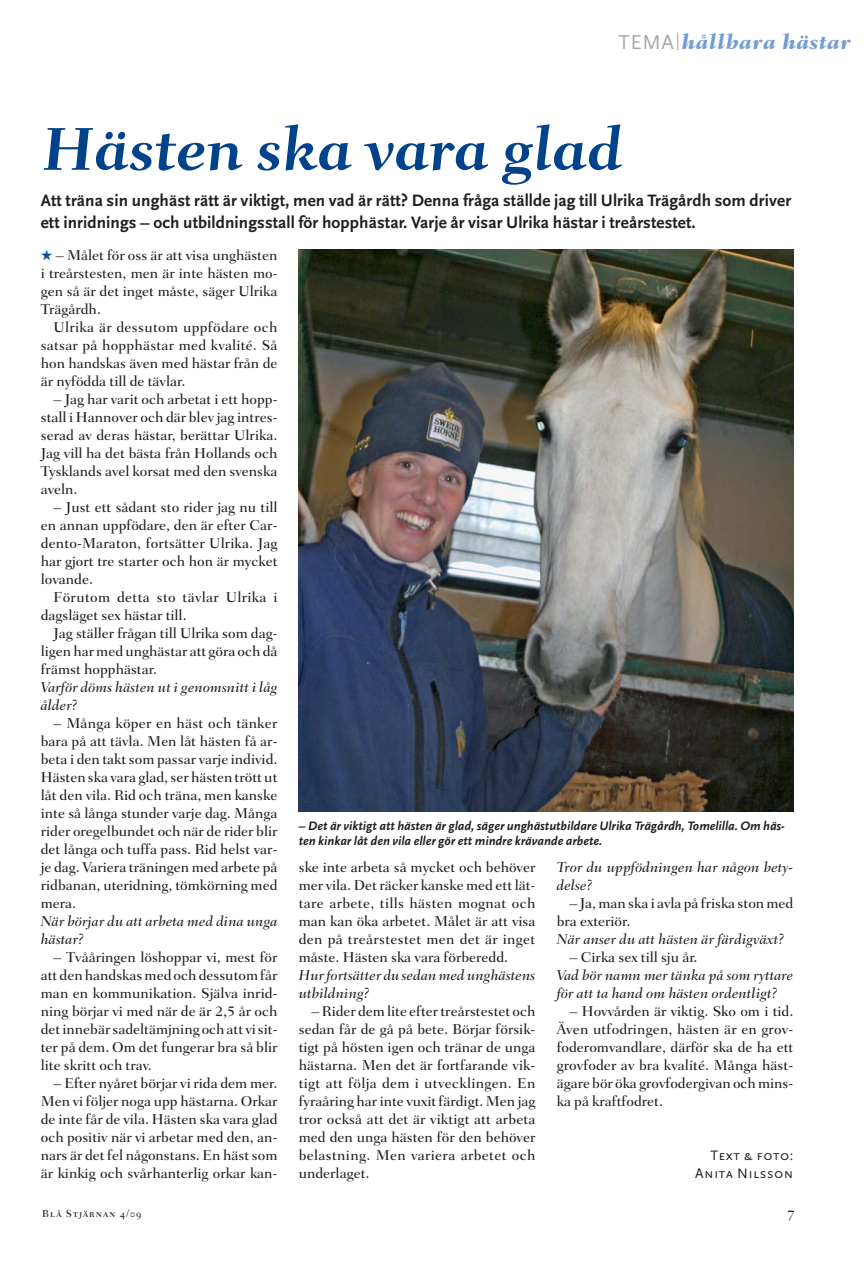
<style>
.page{position:relative;width:864px;height:1263px;background:#fff}
.page>*{position:absolute;margin:0;border:0;box-sizing:border-box;transform-origin:0 0}
.t1{font:700 61.5px "Fairfield LH Caption";letter-spacing:-.005em;color:#00438b}
.t2{font:italic 800 21px "Fairfield LH";letter-spacing:.03em;color:#739cd2}
.t3{font:700 17.25px/22.5px "Scala Sans";letter-spacing:.005em;color:#231f20}
.t4{font:15px "Fairfield LH Medium SC";color:#231f20}
.t5{font:500 14.55px/18px "Fairfield LH";color:#231f20;text-align:justify}
.t6{font:italic 500 14.55px/18px "Fairfield LH";letter-spacing:.005em;color:#231f20}
.t7{font:500 14.55px/18px "Fairfield LH";letter-spacing:.02em;color:#231f20}
.t8{font:14.25px/18px "Scala Sans Caps";letter-spacing:.035em;color:#231f20;text-align:right}
.t9{font:italic 700 12.75px/15px "Scala Sans";color:#231f20}
.t10{font:10.5px "Fairfield LH Medium SC";letter-spacing:.095em;color:#231f20}
.s1{font-family:"Scala Sans";font-weight:400;font-style:normal;color:#a7a9ac}
.s2{font-family:"DIN";font-weight:300;font-style:normal;color:#a7a9ac}
.s3{color:#0053a5}
</style>
<div class="page">
<img style="left:299px;top:250px;width:494px;height:561px">
<h2 class="t2" style="left:619px;top:33px;width:234px"><span class="s1">TEMA</span><span class="s2">|</span>hållbara hästar</h2>
<h1 class="t1" style="left:42px;top:124px;width:582px">Hästen ska vara glad</h1>
<p class="t3" style="left:41px;top:190px;width:752px">Att träna sin unghäst rätt är viktigt, men vad är rätt? Denna fråga ställde jag till Ulrika Trägårdh som driver ett inridnings – och utbildningsstall för hopphästar. Varje år visar Ulrika hästar i treårstestet.</p>
<p class="t5" style="left:41px;top:248px;width:238px"><span class="s3">★</span> – Målet för oss är att visa unghästen i treårstesten, men är inte hästen mo&shy;gen så är det inget måste, säger Ulrika Trägårdh.</p>
<p class="t5" style="left:41px;top:320px;width:238px;text-indent:13px">Ulrika är dessutom uppfödare och satsar på hopphästar med kvalité. Så hon handskas även med hästar från de är nyfödda till de tävlar.</p>
<p class="t5" style="left:41px;top:392px;width:238px;text-indent:13px">– Jag har varit och arbetat i ett hopp&shy;stall i Hannover och där blev jag intres&shy;serad av deras hästar, berättar Ulrika.<br>Jag vill ha det bästa från Hollands och Tysklands avel korsat med den svenska aveln.</p>
<p class="t5" style="left:41px;top:500px;width:238px;text-indent:13px">– Just ett sådant sto rider jag nu till en annan uppfödare, den är efter Car&shy;dento-Maraton, fortsätter Ulrika. Jag har gjort tre starter och hon är mycket lovande.</p>
<p class="t7" style="left:41px;top:590px;width:238px;text-indent:13px">Förutom detta sto tävlar Ulrika i dagsläget sex hästar till.</p>
<p class="t5" style="left:41px;top:626px;width:238px;text-indent:13px">Jag ställer frågan till Ulrika som dag&shy;ligen har med unghästar att göra och då främst hopphästar.</p>
<p class="t6" style="left:41px;top:680px;width:238px">Varför döms hästen ut i genomsnitt i låg ålder?</p>
<p class="t5" style="left:41px;top:716px;width:238px;text-indent:13px">– Många köper en häst och tänker bara på att tävla. Men låt hästen få ar&shy;beta i den takt som passar varje individ.<br>Hästen ska vara glad, ser hästen trött ut låt den vila. Rid och träna, men kanske inte så långa stunder varje dag. Många rider oregelbundet och när de rider blir det långa och tuffa pass. Rid helst var&shy;je dag. Variera träningen med arbete på ridbanan, uteridning, tömkörning med mera.</p>
<p class="t6" style="left:41px;top:914px;width:238px">När börjar du att arbeta med dina unga hästar?</p>
<p class="t5" style="left:41px;top:950px;width:238px;text-indent:13px">– Tvååringen löshoppar vi, mest för att den handskas med och dessutom får man en kommunikation. Själva inrid&shy;ning börjar vi med när de är 2,5 år och det innebär sadeltämjning och att vi sit&shy;ter på dem. Om det fungerar bra så blir lite skritt och trav.</p>
<p class="t5" style="left:41px;top:1076px;width:238px;text-indent:13px">– Efter nyåret börjar vi rida dem mer.<br>Men vi följer noga upp hästarna. Orkar de inte får de vila. Hästen ska vara glad och positiv när vi arbetar med den, an&shy;nars är det fel någonstans. En häst som är kinkig och svårhanterlig orkar kan-</p>
<p class="t9" style="left:299px;top:819px;width:488px">– Det är viktigt att hästen är glad, säger unghästutbildare Ulrika Trägårdh, Tomelilla. Om häs&shy;ten kinkar låt den vila eller gör ett mindre krävande arbete.</p>
<p class="t5" style="left:299px;top:860px;width:238px">ske inte arbeta så mycket och behöver mer vila. Det räcker kanske med ett lät&shy;tare arbete, tills hästen mognat och man kan öka arbetet. Målet är att visa den på treårstestet men det är inget måste. Hästen ska vara förberedd.</p>
<p class="t6" style="left:299px;top:968px;width:238px">Hur fortsätter du sedan med unghästens utbildning?</p>
<p class="t5" style="left:299px;top:1004px;width:238px;text-indent:13px">– Rider dem lite efter treårstestet och sedan får de gå på bete. Börjar försik&shy;tigt på hösten igen och tränar de unga hästarna. Men det är fortfarande vik&shy;tigt att följa dem i utvecklingen. En fyraåring har inte vuxit färdigt. Men jag tror också att det är viktigt att arbeta med den unga hästen för den behöver belastning. Men variera arbetet och underlaget.</p>
<p class="t6" style="left:557px;top:860px;width:238px">Tror du uppfödningen har någon bety&shy;delse?</p>
<p class="t5" style="left:557px;top:896px;width:238px;text-indent:13px">– Ja, man ska i avla på friska ston med bra exteriör.</p>
<p class="t6" style="left:557px;top:932px;width:229px">När anser du att hästen är färdigväxt?</p>
<p class="t5" style="left:569px;top:950px;width:130px">– Cirka sex till sju år.</p>
<p class="t6" style="left:557px;top:968px;width:238px">Vad bör namn mer tänka på som ryttare för att ta hand om hästen ordentligt?</p>
<p class="t5" style="left:557px;top:1004px;width:238px;text-indent:13px">– Hovvården är viktig. Sko om i tid.<br>Även utfodringen, hästen är en grov&shy;foderomvandlare, därför ska de ha ett grovfoder av bra kvalité. Många häst&shy;ägare bör öka grovfodergivan och mins&shy;ka på kraftfodret.</p>
<p class="t8" style="left:695px;top:1146px;width:100px">Text &amp; foto:<br>Anita Nilsson</p>
<p class="t10" style="left:42px;top:1208px;width:101px">Blå Stjärnan 4/09</p>
<p class="t4" style="left:787px;top:1203px;width:9px">7</p>
</div>
